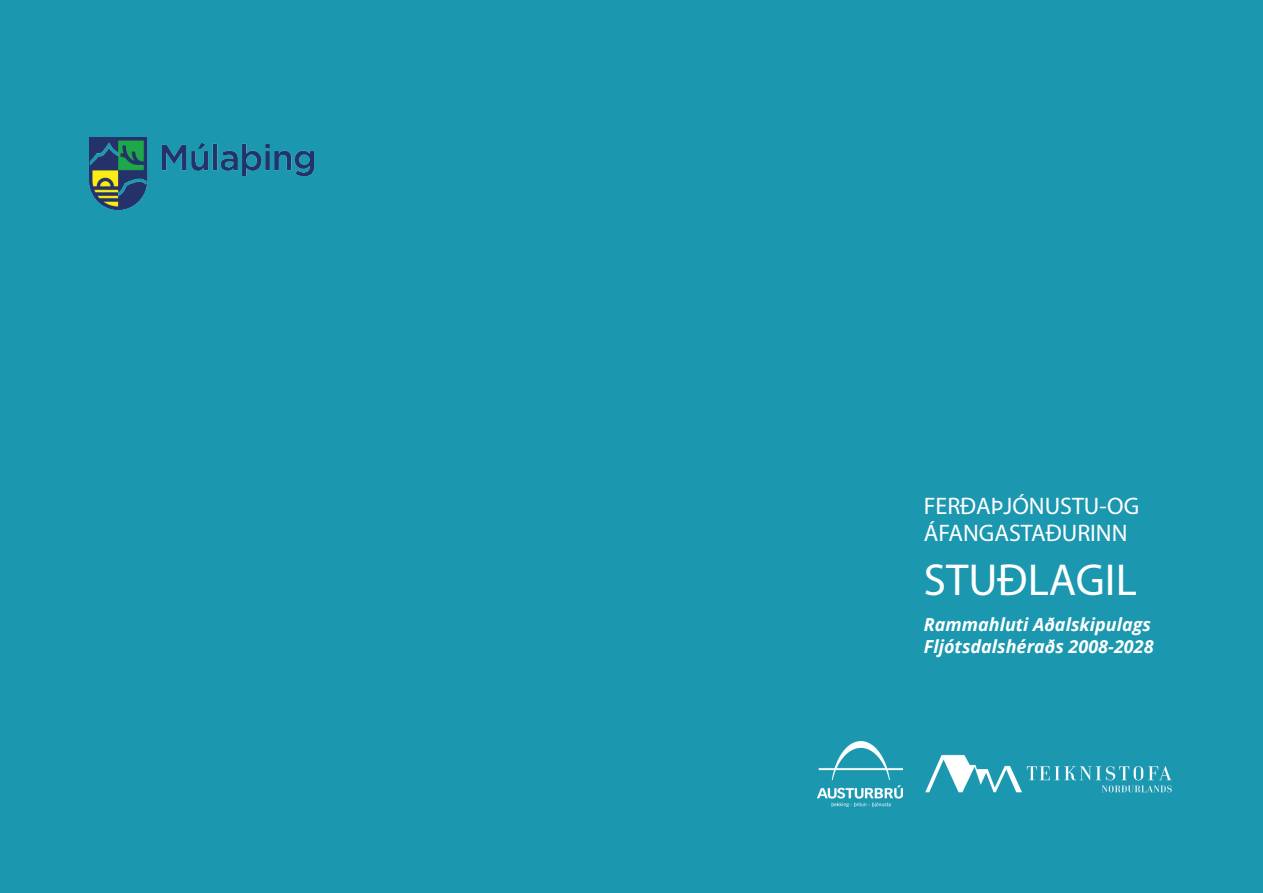
<style>
.page{position:relative;width:1263px;height:893px;background:#1b97b0}
.page>*{position:absolute;margin:0;border:0;box-sizing:border-box;transform-origin:0 0}
.t1{font:45px "Myriad Pro";color:#fff}
.t2{font:24px/27px "Myriad Pro";color:#fff}
.t3{font:italic 700 18px/22.5px "Open Sans";color:#fff}
</style>
<div class="page">
<img style="left:818px;top:742px;width:85px;height:64px">
<img style="left:925px;top:754px;width:247px;height:39px">
<img style="left:90px;top:138px;width:223px;height:72px">
<h2 class="t2" style="left:924px;top:492px;width:217px">FERÐAÞJÓNUSTU-OG<br>ÁFANGASTAÐURINN</h2>
<h1 class="t1" style="left:924px;top:552px;width:215px">STUÐLAGIL</h1>
<p class="t3" style="left:924px;top:613px;width:231px">Rammahluti Aðalskipulags<br>Fljótsdalshéraðs 2008-2028</p>
</div>
